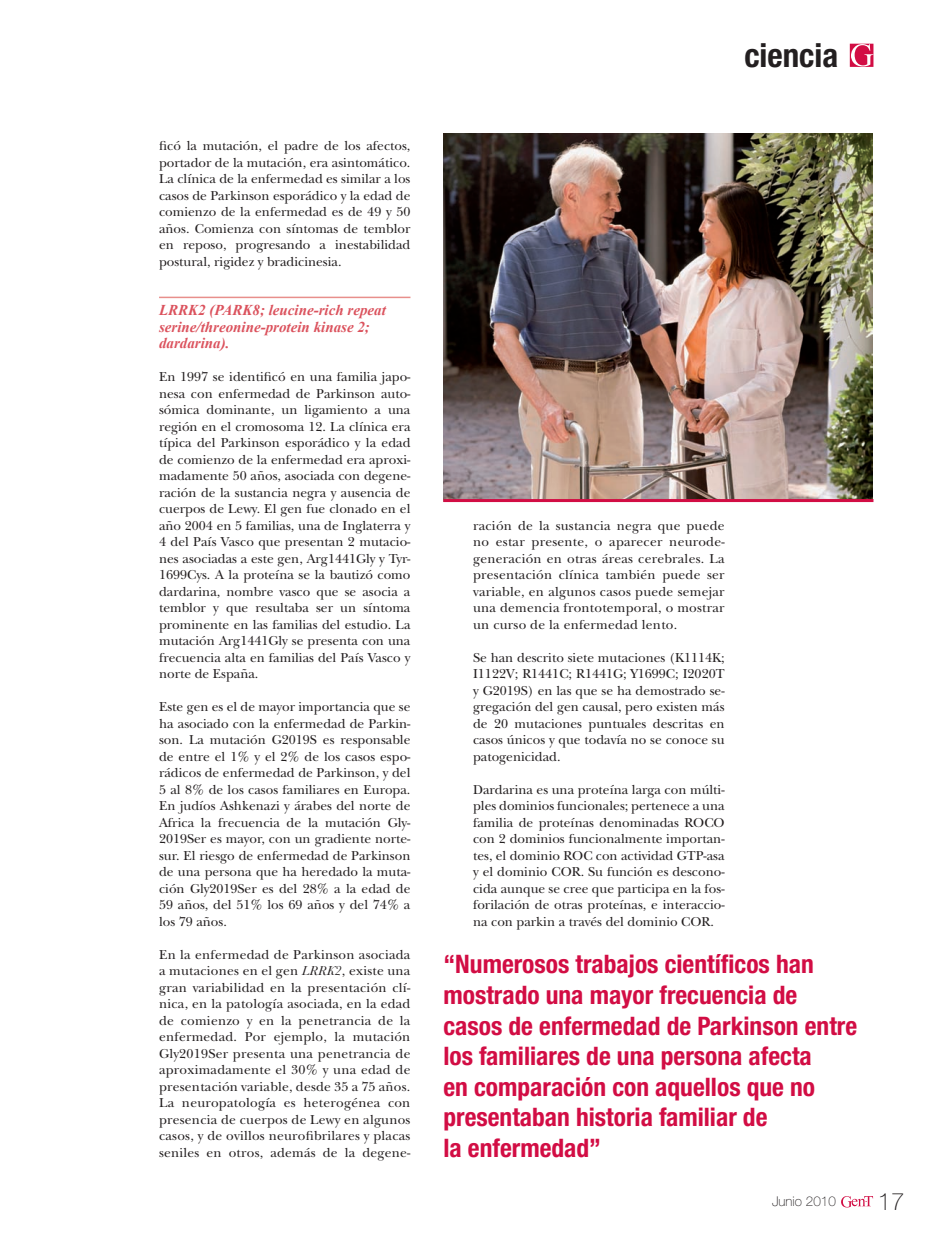
<style>
.page{position:relative;width:939px;height:1237px;background:#fff}
.page>*{position:absolute;margin:0;border:0;box-sizing:border-box;transform-origin:0 0}
.t1{font:700 condensed 33px "Helvetica Neue";color:#231f20}
.t2{font:700 condensed 25.5px/30.6px "Helvetica Neue";color:#d20d44}
.t3{font:100 24px "Helvetica Neue";color:#231f20}
.t4{font:italic 700 15px/16.5px "Times New Roman";color:#db525d}
.t5{font:13.5px/16.5px "New Baskerville";color:#231f20;text-align:justify}
.t6{font:100 13.5px "Helvetica Neue";color:#231f20}
.s1{font-family:"Baskerville";font-style:italic}
</style>
<div class="page">
<svg style="left:841px;top:1196px;width:32px;height:11px"></svg>
<svg style="left:850px;top:44px;width:23px;height:23px"></svg>
<svg style="left:851px;top:44px;width:22px;height:22px"></svg>
<hr style="left:159px;top:297px;width:251px;height:1px;background:#e88f8c">
<img style="left:443px;top:134px;width:429px;height:365px">
<hr style="left:443px;top:499px;width:430px;height:3px;background:#d20d44">
<p class="t5" style="left:159px;top:138px;width:253px">ficó la mutación, el padre de los afectos, portador de la mutación, era asintomático.<br>La clínica de la enfermedad es similar a los casos de Parkinson esporádico y la edad de comienzo de la enfermedad es de 49 y 50 años. Comienza con síntomas de temblor en reposo, progresando a inestabilidad postural, rigidez y bradicinesia.</p>
<p class="t4" style="left:159px;top:301px;width:228px">LRRK2 (PARK8; leucine-rich repeat serine/threonine-protein kinase 2; dardarina).</p>
<p class="t5" style="left:159px;top:369px;width:253px">En 1997 se identificó en una familia japo&shy;nesa con enfermedad de Parkinson auto&shy;sómica dominante, un ligamiento a una región en el cromosoma 12. La clínica era típica del Parkinson esporádico y la edad de comienzo de la enfermedad era aproxi&shy;madamente 50 años, asociada con degene&shy;ración de la sustancia negra y ausencia de cuerpos de Lewy. El gen fue clonado en el año 2004 en 5 familias, una de Inglaterra y 4 del País Vasco que presentan 2 mutacio&shy;nes asociadas a este gen, Arg1441Gly y Tyr-1699Cys. A la proteína se la bautizó como dardarina, nombre vasco que se asocia a temblor y que resultaba ser un síntoma prominente en las familias del estudio. La mutación Arg1441Gly se presenta con una frecuencia alta en familias del País Vasco y norte de España.</p>
<p class="t5" style="left:159px;top:698px;width:253px">Este gen es el de mayor importancia que se ha asociado con la enfermedad de Parkin&shy;son. La mutación G2019S es responsable de entre el 1% y el 2% de los casos espo&shy;rádicos de enfermedad de Parkinson, y del 5 al 8% de los casos familiares en Europa.<br>En judíos Ashkenazi y árabes del norte de Africa la frecuencia de la mutación Gly-2019Ser es mayor, con un gradiente norte&shy;sur. El riesgo de enfermedad de Parkinson de una persona que ha heredado la muta&shy;ción Gly2019Ser es del 28% a la edad de 59 años, del 51% los 69 años y del 74% a los 79 años.</p>
<p class="t5" style="left:159px;top:946px;width:253px">En la enfermedad de Parkinson asociada a mutaciones en el gen <span class="s1">LRRK2</span>, existe una gran variabilidad en la presentación clí&shy;nica, en la patología asociada, en la edad de comienzo y en la penetrancia de la enfermedad. Por ejemplo, la mutación Gly2019Ser presenta una penetrancia de aproximadamente el 30% y una edad de presentación variable, desde 35 a 75 años.<br>La neuropatología es heterogénea con presencia de cuerpos de Lewy en algunos casos, y de ovillos neurofibrilares y placas seniles en otros, además de la degene-</p>
<h1 class="t1" style="left:744px;top:35px;width:96px">ciencia</h1>
<p class="t5" style="left:473px;top:517px;width:253px">ración de la sustancia negra que puede no estar presente, o aparecer neurode&shy;generación en otras áreas cerebrales. La presentación clínica también puede ser variable, en algunos casos puede semejar una demencia frontotemporal, o mostrar un curso de la enfermedad lento.</p>
<p class="t5" style="left:473px;top:649px;width:253px">Se han descrito siete mutaciones (K1114K; I1122V; R1441C; R1441G; Y1699C; I2020T y G2019S) en las que se ha demostrado se&shy;gregación del gen causal, pero existen más de 20 mutaciones puntuales descritas en casos únicos y que todavía no se conoce su patogenicidad.</p>
<p class="t5" style="left:473px;top:781px;width:253px">Dardarina es una proteína larga con múlti&shy;ples dominios funcionales; pertenece a una familia de proteínas denominadas ROCO con 2 dominios funcionalmente importan&shy;tes, el dominio ROC con actividad GTP-asa y el dominio COR. Su función es descono&shy;cida aunque se cree que participa en la fos&shy;forilación de otras proteínas, e interaccio&shy;na con parkin a través del dominio COR.</p>
<h2 class="t2" style="left:443px;top:948px;width:415px">“Numerosos trabajos científicos han mostrado una mayor frecuencia de casos de enfermedad de Parkinson entre los familiares de una persona afecta<br>en comparación con aquellos que no presentaban historia familiar de<br>la enfermedad”</h2>
<p class="t6" style="left:772px;top:1194px;width:65px">Junio 2010</p>
<h3 class="t3" style="left:878px;top:1188px;width:28px">17</h3>
</div>
